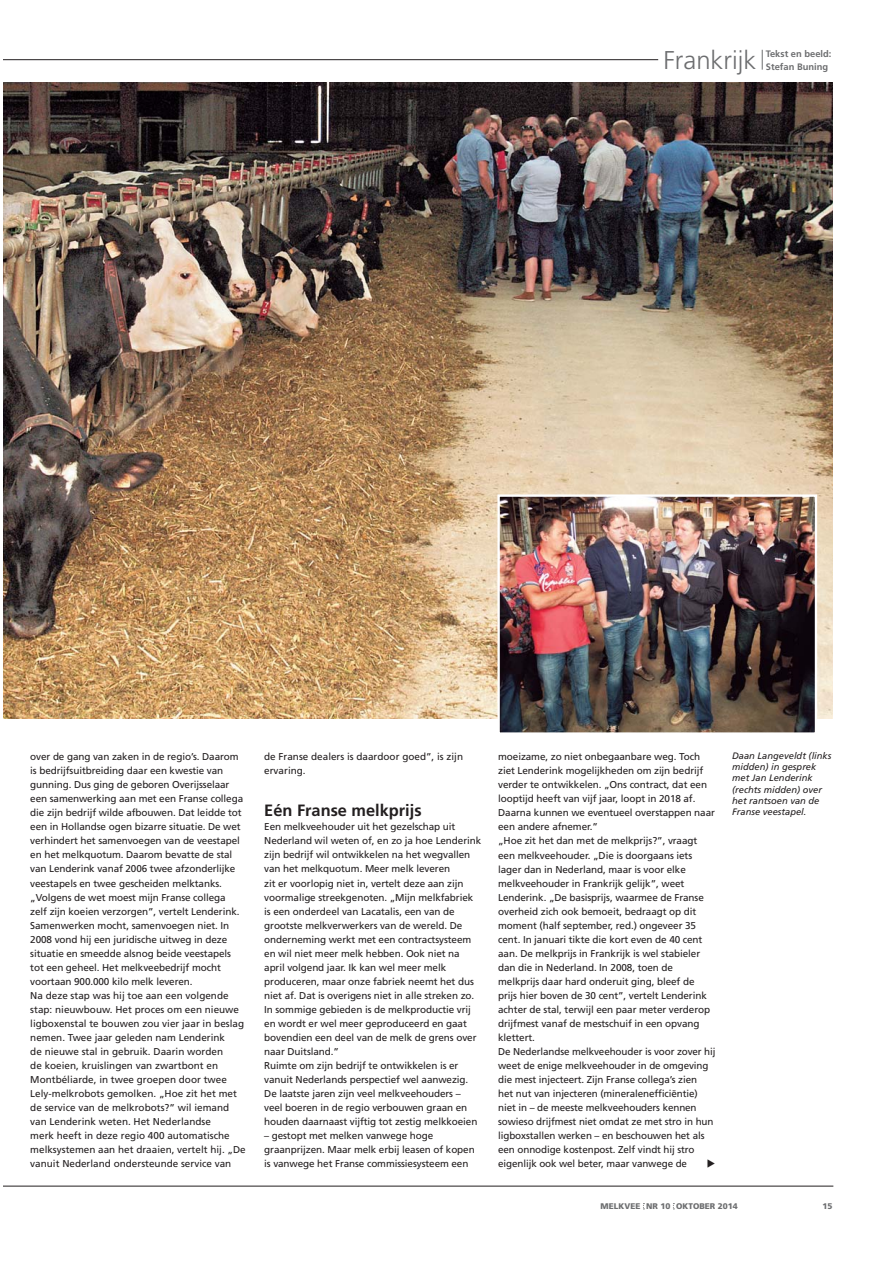
<style>
.page{position:relative;width:893px;height:1263px;background:#fff}
.page>*{position:absolute;margin:0;border:0;box-sizing:border-box;transform-origin:0 0}
.t1{font:300 25.65px "Frutiger LT Std";color:#6d6e70}
.t2{font:700 16.35px "Frutiger LT Std";color:#231f20}
.t3{font:9.9px/14.1px "Frutiger LT Std";letter-spacing:-.01em;color:#231f20}
.t4{font:italic 9.3px/11.2px "Frutiger LT Std";color:#231f20}
.t5{font:700 9.3px/12.8px "Frutiger LT Std";color:#6d6e70}
.t6{font:900 8.25px "Frutiger LT Std";color:#6d6e70}
</style>
<div class="page">
<img style="left:4px;top:83px;width:828px;height:635px">
<img style="left:500px;top:497px;width:314px;height:235px">
<div style="left:497px;top:494px;width:320px;height:241px;border:2px solid #fff"></div>
<svg style="left:762px;top:50px;width:1px;height:20px"></svg>
<hr style="left:4px;top:59px;width:654px;height:1px;background:#231f20">
<hr style="left:4px;top:1186px;width:829px;height:1px;background:#231f20">
<h1 class="t1" style="left:663px;top:49px;width:94px">Frankrijk</h1>
<p class="t5" style="left:766px;top:48px;width:67px">Tekst en beeld:<br>Stefan Buning</p>
<p class="t3" style="left:30px;top:750px;width:217px">over de gang van zaken in de regio’s. Daarom is bedrijfsuitbreiding daar een kwestie van gunning. Dus ging de geboren Overijsselaar een samenwerking aan met een Franse collega die zijn bedrijf wilde afbouwen. Dat leidde tot een in Hollandse ogen bizarre situatie. De wet verhindert het samenvoegen van de veestapel en het melkquotum. Daarom bevatte de stal van Lenderink vanaf 2006 twee afzonderlijke veestapels en twee gescheiden melktanks. „Volgens de wet moest mijn Franse collega<br>zelf zijn koeien verzorgen”, vertelt Lenderink.<br>Samenwerken mocht, samenvoegen niet. In 2008 vond hij een juridische uitweg in deze situatie en smeedde alsnog beide veestapels tot een geheel. Het melkveebedrijf mocht voortaan 900.000 kilo melk leveren.<br>Na deze stap was hij toe aan een volgende stap: nieuwbouw. Het proces om een nieuwe ligboxenstal te bouwen zou vier jaar in beslag nemen. Twee jaar geleden nam Lenderink<br>de nieuwe stal in gebruik. Daarin worden<br>de koeien, kruislingen van zwartbont en Montbéliarde, in twee groepen door twee Lely-melkrobots gemolken. „Hoe zit het met de service van de melkrobots?” wil iemand van Lenderink weten. Het Nederlandse<br>merk heeft in deze regio 400 automatische melksystemen aan het draaien, vertelt hij. „De vanuit Nederland ondersteunde service van</p>
<p class="t3" style="left:264px;top:750px;width:200px">de Franse dealers is daardoor goed”, is zijn ervaring.</p>
<h2 class="t2" style="left:264px;top:804px;width:159px">Eén Franse melkprijs</h2>
<p class="t3" style="left:264px;top:820px;width:219px">Een melkveehouder uit het gezelschap uit Nederland wil weten of, en zo ja hoe Lenderink zijn bedrijf wil ontwikkelen na het wegvallen van het melkquotum. Meer melk leveren<br>zit er voorlopig niet in, vertelt deze aan zijn voormalige streekgenoten. „Mijn melkfabriek is een onderdeel van Lacatalis, een van de grootste melkverwerkers van de wereld. De onderneming werkt met een contractsysteem en wil niet meer melk hebben. Ook niet na april volgend jaar. Ik kan wel meer melk produceren, maar onze fabriek neemt het dus niet af. Dat is overigens niet in alle streken zo.<br>In sommige gebieden is de melkproductie vrij en wordt er wel meer geproduceerd en gaat bovendien een deel van de melk de grens over naar Duitsland.”<br>Ruimte om zijn bedrijf te ontwikkelen is er vanuit Nederlands perspectief wel aanwezig.<br>De laatste jaren zijn veel melkveehouders – veel boeren in de regio verbouwen graan en houden daarnaast vijftig tot zestig melkkoeien</p>
<p class="t3" style="left:264px;top:1129px;width:212px">– gestopt met melken vanwege hoge graanprijzen. Maar melk erbij leasen of kopen is vanwege het Franse commissiesysteem een</p>
<p class="t3" style="left:498px;top:750px;width:219px">moeizame, zo niet onbegaanbare weg. Toch ziet Lenderink mogelijkheden om zijn bedrijf verder te ontwikkelen. „Ons contract, dat een looptijd heeft van vijf jaar, loopt in 2018 af.<br>Daarna kunnen we eventueel overstappen naar een andere afnemer.”<br>„Hoe zit het dan met de melkprijs?”, vraagt een melkveehouder. „Die is doorgaans iets lager dan in Nederland, maar is voor elke melkveehouder in Frankrijk gelijk”, weet Lenderink. „De basisprijs, waarmee de Franse overheid zich ook bemoeit, bedraagt op dit moment (half september, red.) ongeveer 35 cent. In januari tikte die kort even de 40 cent aan. De melkprijs in Frankrijk is wel stabieler dan die in Nederland. In 2008, toen de melkprijs daar hard onderuit ging, bleef de prijs hier boven de 30 cent”, vertelt Lenderink achter de stal, terwijl een paar meter verderop drijfmest vanaf de mestschuif in een opvang klettert.<br>De Nederlandse melkveehouder is voor zover hij weet de enige melkveehouder in de omgeving die mest injecteert. Zijn Franse collega’s zien<br>het nut van injecteren (mineralenefficiëntie) niet in – de meeste melkveehouders kennen sowieso drijfmest niet omdat ze met stro in hun ligboxstallen werken – en beschouwen het als een onnodige kostenpost. Zelf vindt hij stro eigenlijk ook wel beter, maar vanwege de</p>
<p class="t4" style="left:732px;top:751px;width:101px">Daan Langeveldt (links midden) in gesprek met Jan Lenderink (rechts midden) over het rantsoen van de<br>Franse veestapel.</p>
<p class="t6" style="left:600px;top:1203px;width:139px">MELKVEE NR 10 OKTOBER 2014</p>
<p class="t6" style="left:822px;top:1203px;width:12px">15</p>
</div>
